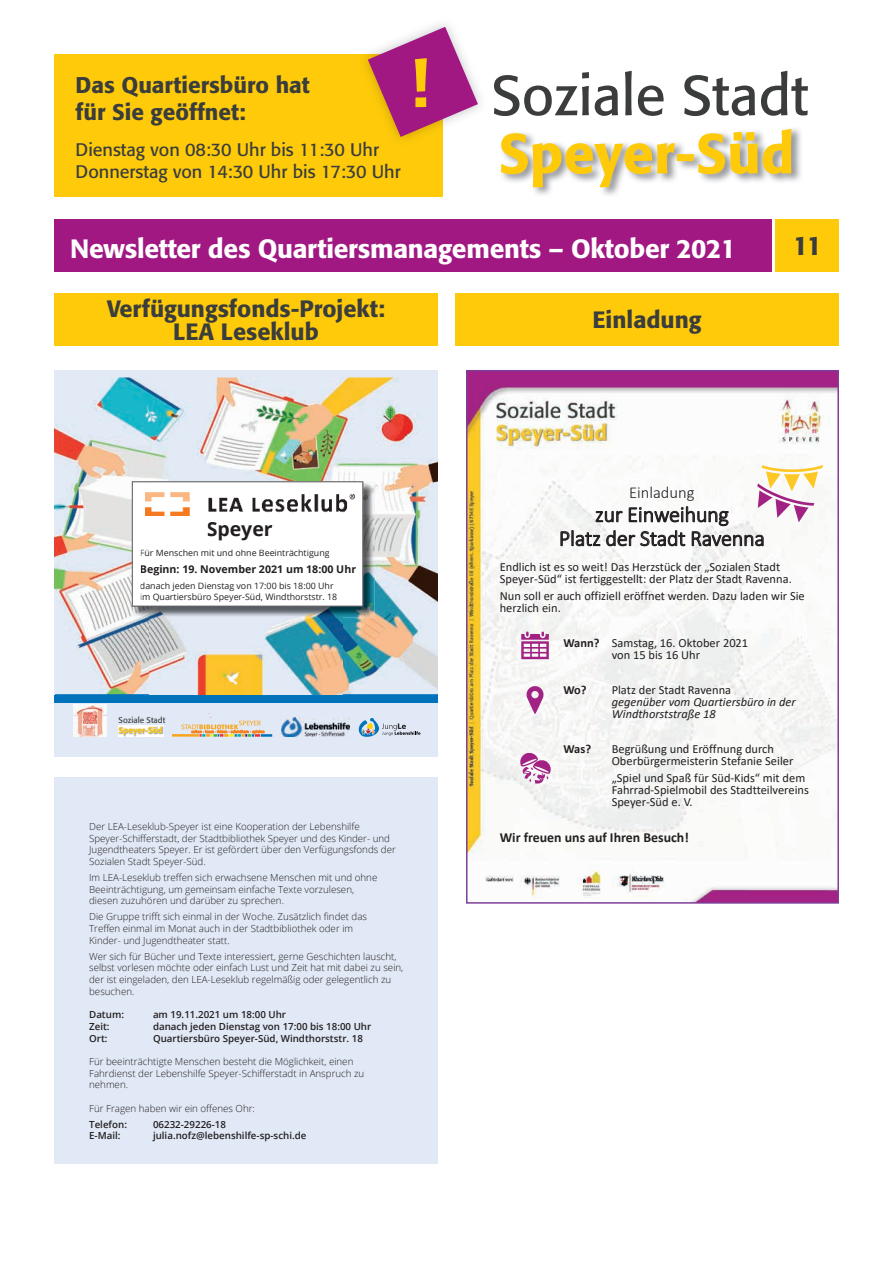
<style>
.page{position:relative;width:893px;height:1263px;background:#fff}
.page>*{position:absolute;margin:0;border:0;box-sizing:border-box;transform-origin:0 0}
.t1{font:500 63.3px "Formata";color:#feca0a}
.t2{font:55.65px "Formata";color:#3a3d3c}
.t3{font:500 55.65px "Formata";color:#feca0a}
.t4{font:500 26.25px "Formata";letter-spacing:-.01em;color:#fff}
.t5{font:500 26.25px "Formata";color:#3a3d3c}
.t6{font:500 23.4px/22.6px "Formata";color:#3a3d3c;text-align:center}
.t7{font:500 22.5px/27px "Formata";color:#3a3d3c}
.t8{font:300 22.2px/23.9px "Calibri";letter-spacing:-.005em;color:#231f20;text-align:center}
.t9{font:700 19.5px "Open Sans";color:#231f20}
.t10{font:18px/21.6px "Formata";color:#3a3d3c}
.t11{font:300 16.65px "Calibri";color:#231f20}
.t12{font:700 13.8px "Calibri";color:#231f20}
.t13{font:12.45px/12px "Calibri";color:#231f20}
.t14{font:italic 12.45px/12px "Calibri";color:#231f20}
.t15{font:700 12.45px "Calibri";color:#231f20}
.t16{font:700 10.65px "Open Sans";color:#231f20}
.t17{font:300 9.75px/11.7px "Open Sans";color:#231f20}
.t18{font:600 9.75px "Open Sans";color:#231f20}
.t19{font:8.85px/10.6px "Open Sans";color:#231f20}
.t20{font:8.25px "Formata";color:#3a3d3c}
.t21{font:500 8.25px "Formata";color:#feca0a}
.t22{font:300 3.3px "Formata";letter-spacing:.095em;color:#f58220}
.s1{font-weight:700}
</style>
<div class="page">
<div style="left:54px;top:219px;width:717px;height:52px;background:#a11883"></div>
<div style="left:54px;top:293px;width:384px;height:53px;background:#feca0a"></div>
<div style="left:455px;top:293px;width:384px;height:53px;background:#feca0a"></div>
<div style="left:775px;top:219px;width:64px;height:52px;background:#feca0a"></div>
<img style="left:502px;top:128px;width:299px;height:67px">
<div style="left:54px;top:54px;width:389px;height:143px;background:#feca0a"></div>
<svg style="left:368px;top:27px;width:110px;height:110px"></svg>
<div style="left:54px;top:370px;width:384px;height:387px;background:#e1e9f6"></div>
<div style="left:54px;top:694px;width:384px;height:8px;background:#0072bc"></div>
<svg style="left:359px;top:718px;width:61px;height:19px"></svg>
<img style="left:74px;top:704px;width:33px;height:33px">
<img style="left:281px;top:718px;width:69px;height:19px">
<svg style="left:181px;top:721px;width:91px;height:16px"></svg>
<hr style="left:173px;top:734px;width:26px;height:3px;background:#f9a51b">
<img style="left:54px;top:377px;width:384px;height:106px">
<img style="left:54px;top:483px;width:96px;height:211px">
<img style="left:342px;top:483px;width:96px;height:211px">
<img style="left:150px;top:618px;width:192px;height:76px">
<img style="left:133px;top:483px;width:241px;height:135px">
<div style="left:132px;top:482px;width:231px;height:124px;background:#fff"></div>
<img style="left:145px;top:492px;width:209px;height:23px">
<img style="left:119px;top:726px;width:44px;height:10px">
<div style="left:54px;top:777px;width:384px;height:387px;background:#e1e9f6"></div>
<img style="left:469px;top:373px;width:367px;height:528px">
<svg style="left:526px;top:686px;width:18px;height:28px"></svg>
<svg style="left:521px;top:631px;width:28px;height:28px"></svg>
<svg style="left:519px;top:752px;width:33px;height:32px"></svg>
<svg style="left:757px;top:465px;width:66px;height:57px"></svg>
<div style="left:466px;top:370px;width:373px;height:534px;border:2px solid #7e3e98"></div>
<h3 class="t7" style="left:76px;top:71px;width:236px">Das Quartiersbüro hat für Sie geöffnet:</h3>
<h3 class="t10" style="left:76px;top:139px;width:327px">Dienstag von 08:30 Uhr bis 11:30 Uhr<br>Donnerstag von 14:30 Uhr bis 17:30 Uhr</h3>
<h1 class="t1" style="left:410px;top:46px;width:20px">!</h1>
<h2 class="t2" style="left:491px;top:62px;width:318px">Soziale Stadt</h2>
<h2 class="t3" style="left:498px;top:120px;width:297px">Speyer-Süd</h2>
<h3 class="t4" style="left:70px;top:232px;width:667px">Newsletter des Quartiersmanagements – Oktober 2021</h3>
<h3 class="t6" style="left:107px;top:297px;width:279px">Verfügungsfonds-Projekt:<br>LEA Leseklub</h3>
<h3 class="t6" style="left:592px;top:309px;width:111px">Einladung</h3>
<h3 class="t5" style="left:793px;top:230px;width:31px">11</h3>
<h3 class="t9" style="left:207px;top:515px;width:68px">Speyer</h3>
<p class="t19" style="left:140px;top:547px;width:191px">Für Menschen mit und ohne Beeinträchtigung</p>
<p class="t16" style="left:140px;top:562px;width:218px">Beginn: 19. November 2021 um 18:00 Uhr</p>
<p class="t19" style="left:140px;top:580px;width:199px">danach jeden Dienstag von 17:00 bis 18:00 Uhr im Quartiersbüro Speyer-Süd, Windthorststr. 18</p>
<p class="t20" style="left:119px;top:715px;width:48px">Soziale Stadt</p>
<p class="t21" style="left:119px;top:725px;width:45px">Speyer-Süd</p>
<p class="t22" style="left:192px;top:730px;width:74px">sehen . lesen . hören . schmökern . spielen</p>
<p class="t17" style="left:89px;top:820px;width:308px">Der LEA-Leseklub-Speyer ist eine Kooperation der Lebenshilfe Speyer-Schifferstadt, der Stadtbibliothek Speyer und des Kinder- und Jugendtheaters Speyer. Er ist gefördert über den Verfügungsfonds der Sozialen Stadt Speyer-Süd.</p>
<p class="t17" style="left:89px;top:871px;width:290px">Im LEA-Leseklub treffen sich erwachsene Menschen mit und ohne<br>Beeinträchtigung, um gemeinsam einfache Texte vorzulesen, diesen zuzuhören und darüber zu sprechen.</p>
<p class="t17" style="left:89px;top:910px;width:279px">Die Gruppe trifft sich einmal in der Woche. Zusätzlich findet das<br>Treffen einmal im Monat auch in der Stadtbibliothek oder im<br>Kinder- und Jugendtheater statt.</p>
<p class="t17" style="left:89px;top:950px;width:316px">Wer sich für Bücher und Texte interessiert, gerne Geschichten lauscht, selbst vorlesen möchte oder einfach Lust und Zeit hat mit dabei zu sein, der ist eingeladen, den LEA-Leseklub regelmäßig oder gelegentlich zu besuchen.</p>
<p class="t18" style="left:89px;top:1008px;width:36px">Datum:</p>
<p class="t18" style="left:153px;top:1008px;width:135px">am 19.11.2021 um 18:00 Uhr</p>
<p class="t18" style="left:89px;top:1019px;width:22px">Zeit:</p>
<p class="t18" style="left:153px;top:1019px;width:220px">danach jeden Dienstag von 17:00 bis 18:00 Uhr</p>
<p class="t18" style="left:89px;top:1031px;width:20px">Ort:</p>
<p class="t18" style="left:153px;top:1031px;width:211px">Quartiersbüro Speyer-Süd, Windthorststr. 18</p>
<p class="t17" style="left:89px;top:1055px;width:277px">Für beeinträchtigte Menschen besteht die Möglichkeit, einen<br>Fahrdienst der Lebenshilfe Speyer-Schifferstadt in Anspruch zu nehmen.</p>
<p class="t17" style="left:89px;top:1102px;width:167px">Für Fragen haben wir ein offenes Ohr:</p>
<p class="t18" style="left:89px;top:1117px;width:39px">Telefon:</p>
<p class="t18" style="left:153px;top:1117px;width:75px">06232-29226-18</p>
<p class="t18" style="left:89px;top:1129px;width:33px">E-Mail:</p>
<p class="t18" style="left:153px;top:1129px;width:155px">julia.nofz@lebenshilfe-sp-schi.de</p>
<h3 class="t11" style="left:629px;top:482px;width:67px">Einladung</h3>
<h3 class="t8" style="left:559px;top:502px;width:207px">zur Einweihung<br>Platz der Stadt Ravenna</h3>
<p class="t13" style="left:500px;top:560px;width:294px">Endlich ist es so weit! Das Herzstück der „Sozialen Stadt<br>Speyer-Süd“ ist fertiggestellt: der Platz der Stadt Ravenna.</p>
<p class="t13" style="left:500px;top:590px;width:306px">Nun soll er auch offiziell eröffnet werden. Dazu laden wir Sie herzlich ein.</p>
<p class="t13" style="left:563px;top:637px;width:186px;text-align:center"><span class="s1">Wann?</span> Samstag, 16. Oktober 2021 von 15 bis 16 Uhr</p>
<p class="t15" style="left:563px;top:681px;width:25px">Wo?</p>
<p class="t13" style="left:612px;top:683px;width:121px">Platz der Stadt Ravenna</p>
<p class="t14" style="left:612px;top:695px;width:186px">gegenüber vom Quartiersbüro in der<br>Windthorststraße 18</p>
<p class="t15" style="left:563px;top:740px;width:29px">Was?</p>
<p class="t13" style="left:612px;top:742px;width:183px">Begrüßung und Eröffnung durch<br>Oberbürgermeisterin Stefanie Seiler</p>
<p class="t13" style="left:612px;top:772px;width:199px">„Spiel und Spaß für Süd-Kids“ mit dem<br>Fahrrad-Spielmobil des Stadtteilvereins<br>Speyer-Süd e. V.</p>
<h3 class="t12" style="left:500px;top:827px;width:191px">Wir freuen uns auf Ihren Besuch!</h3>
</div>
